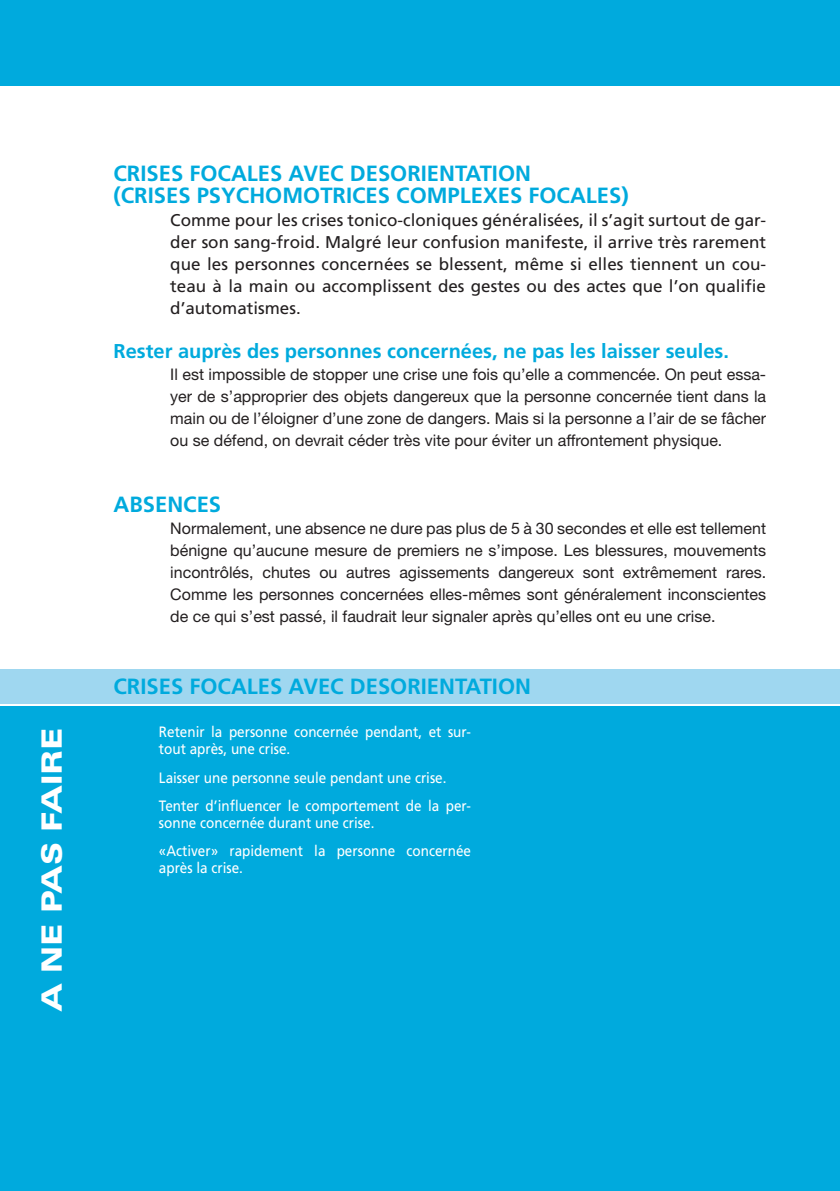
<style>
.page{position:relative;width:840px;height:1191px;background:#fff}
.page>*{position:absolute;margin:0;border:0;box-sizing:border-box;transform-origin:0 0}
.t1{font:900 expanded 28px "Univers";color:#fff}
.t2{font:700 22px/22px "Frutiger";color:#0ad}
.t3{font:700 20px "Frutiger";color:#0ad}
.t4{font:17px/22px "Frutiger";color:#231f20;text-align:justify}
.t5{font:16px/22px "Helvetica Neue";color:#231f20;text-align:justify}
.t6{font:15px/28.4px "Frutiger";color:#fff;scale:.9 1}
</style>
<div class="page">
<div style="left:0;top:0;width:839px;height:85px;background:#0ad"></div>
<div style="left:0;top:706px;width:839px;height:485px;background:#0ad"></div>
<div style="left:0;top:669px;width:839px;height:34px;background:#9fd7f0"></div>
<h2 class="t2" style="left:113px;top:163px;width:516px">CRISES FOCALES AVEC DESORIENTATION<br>(CRISES PSYCHOMOTRICES COMPLEXES FOCALES)</h2>
<p class="t4" style="left:170px;top:209px;width:597px">Comme pour les crises tonico-cloniques généralisées, il s’agit surtout de gar&shy;der son sang-froid. Malgré leur confusion manifeste, il arrive très rarement que les personnes concernées se blessent, même si elles tiennent un cou&shy;teau à la main ou accomplissent des gestes ou des actes que l’on qualifie d’automatismes.</p>
<p class="t3" style="left:113px;top:339px;width:616px">RESTER AUPRÈS DES PERSONNES CONCERNÉES, NE PAS LES LAISSER SEULES.</p>
<p class="t5" style="left:170px;top:363px;width:597px">Il est impossible de stopper une crise une fois qu’elle a commencée. On peut essa&shy;yer de s’approprier des objets dangereux que la personne concernée tient dans la main ou de l’éloigner d’une zone de dangers. Mais si la personne a l’air de se fâcher ou se défend, on devrait céder très vite pour éviter un affrontement physique.</p>
<h2 class="t2" style="left:113px;top:493px;width:109px">ABSENCES</h2>
<p class="t5" style="left:170px;top:517px;width:597px">Normalement, une absence ne dure pas plus de 5 à 30 secondes et elle est tellement bénigne qu’aucune mesure de premiers ne s’impose. Les blessures, mouvements incontrôlés, chutes ou autres agissements dangereux sont extrêmement rares.<br>Comme les personnes concernées elles-mêmes sont généralement inconscientes de ce qui s’est passé, il faudrait leur signaler après qu’elles ont eu une crise.</p>
<h2 class="t2" style="left:113px;top:675px;width:419px">CRISES FOCALES AVEC DESORIENTATION</h2>
<h1 class="t1" style="left:35px;top:1012px;width:287px;rotate:-90deg">A NE PAS FAIRE</h1>
<p class="t6" style="left:159px;top:723px;width:348px;line-height:17px">Retenir la personne concernée pendant, et sur&shy;tout après, une crise.</p>
<p class="t6" style="left:159px;top:763px;width:348px">Laisser une personne seule pendant une crise.<br>Tenter d’influencer le comportement de la per-</p>
<p class="t6" style="left:159px;top:808px;width:348px">sonne concernée durant une crise.<br>«Activer» rapidement la personne concernée</p>
<p class="t6" style="left:159px;top:854px;width:95px">après la crise.</p>
</div>
